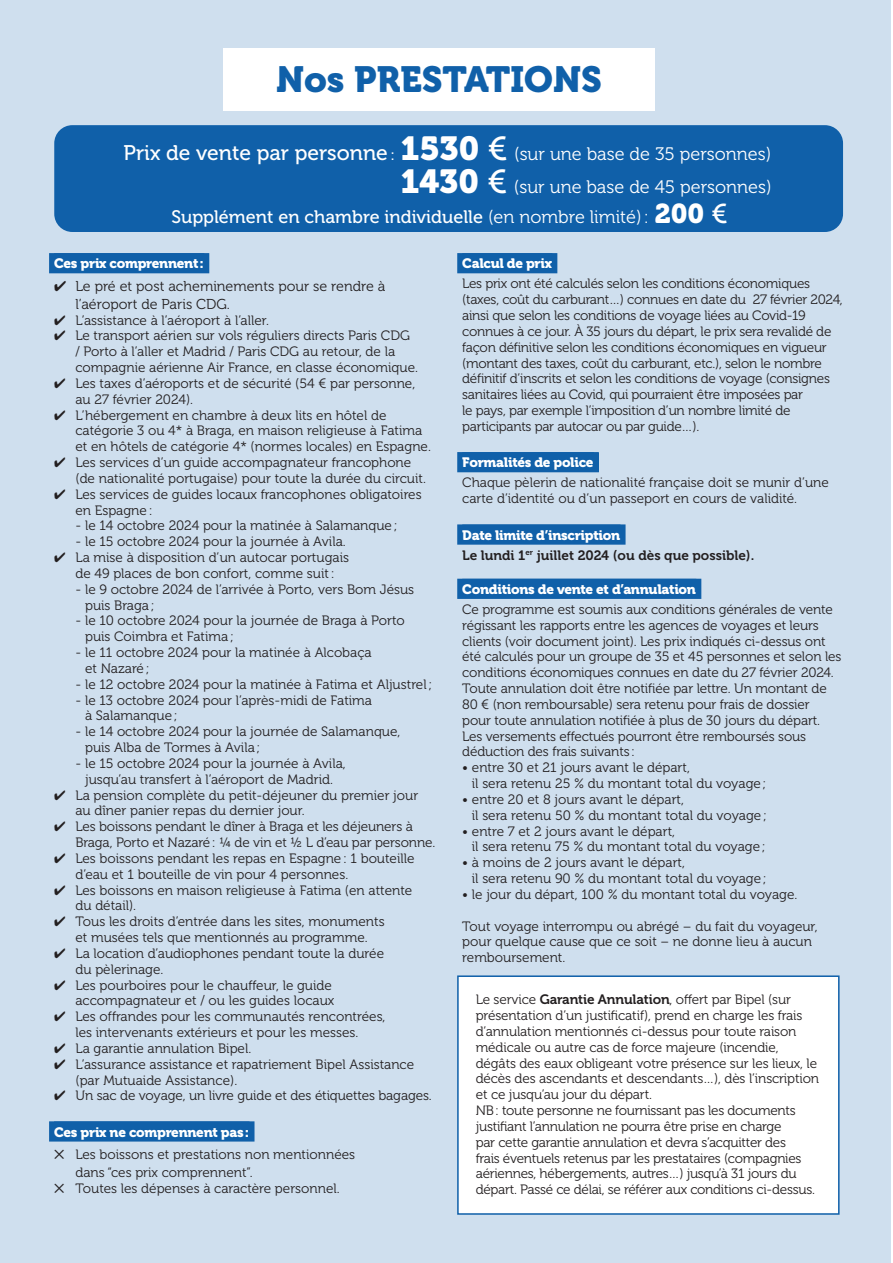
<style>
.page{position:relative;width:893px;height:1263px;background:#fff}
.page>*{position:absolute;margin:0;border:0;box-sizing:border-box;transform-origin:0 0}
.t1{font:36.15px "Museo 900";color:#1060a9}
.t2{font:18.15px/33.2px "Museo 300";color:#fff;text-align:right}
.t3{font:18.15px "Museo 500";color:#fff}
.t4{font:14.25px/18.1px "Museo 300";color:#231f20}
.t5{font:13.5px/15.9px "Museo 300";letter-spacing:-.01em;color:#231f20}
.t6{font:13.5px "Museo 900";letter-spacing:-.02em;color:#fff}
.t7{font:13.5px "Museo 700";color:#231f20}
.s1{font-family:"Museo 500";font-size:21.15px}
.s2{font-family:"Museo 500";font-size:15px}
.s3{font-family:"Museo 900";font-size:33.15px}
.s4{font-family:"Museo 500";font-size:33.15px}
.s5{font-family:"Museo 300"}
.s6{font-family:"Museo 900";font-size:27.15px}
.s7{font-size:27.15px}
.s8{font-family:"Museo 700"}
</style>
<div class="page">
<div style="left:0;top:0;width:891px;height:1263px;background:#cfdfee"></div>
<div style="left:50px;top:254px;width:159px;height:19px;background:#1060a9"></div>
<div style="left:54px;top:253px;width:150px;height:15px;background:#1060a9"></div>
<div style="left:50px;top:1122px;width:204px;height:19px;background:#1060a9"></div>
<div style="left:54px;top:1121px;width:195px;height:15px;background:#1060a9"></div>
<div style="left:458px;top:254px;width:99px;height:19px;background:#1060a9"></div>
<div style="left:462px;top:253px;width:90px;height:15px;background:#1060a9"></div>
<div style="left:458px;top:453px;width:140px;height:18px;background:#1060a9"></div>
<div style="left:457px;top:452px;width:142px;height:20px;border:2px solid #1060a9"></div>
<div style="left:462px;top:452px;width:132px;height:15px;background:#1060a9"></div>
<div style="left:458px;top:525px;width:167px;height:19px;background:#1060a9"></div>
<div style="left:457px;top:524px;width:169px;height:21px;border:2px solid #1060a9"></div>
<div style="left:462px;top:524px;width:158px;height:16px;background:#1060a9"></div>
<div style="left:458px;top:579px;width:243px;height:19px;background:#1060a9"></div>
<div style="left:457px;top:579px;width:244px;height:20px;border:2px solid #1060a9"></div>
<div style="left:462px;top:579px;width:234px;height:15px;background:#1060a9"></div>
<div style="left:223px;top:48px;width:432px;height:63px;background:#fff"></div>
<div style="left:458px;top:976px;width:381px;height:238px;background:#fff"></div>
<div style="left:457px;top:975px;width:383px;height:240px;border:2px solid #1060a9"></div>
<div style="left:54px;top:125px;width:789px;height:107px;background:#1060a9;border-radius:18px"></div>
<h1 class="t1" style="left:276px;top:59px;width:327px">Nos PRESTATIONS</h1>
<h2 class="t2" style="left:124px;top:138px;width:650px"><span class="s1">Prix de vente par personne</span> <span class="s2">:</span> <span class="s3">1530</span> <span class="s4">€</span> (sur une base de 35 personnes)<br><span class="s3">1430</span> <span class="s4">€</span> (sur une base de 45 personnes)</h2>
<h2 class="t3" style="left:171px;top:207px;width:558px">Supplément en chambre individuelle <span class="s5">(en nombre limité):</span> <span class="s6">200</span> <span class="s7">€</span></h2>
<p class="t6" style="left:54px;top:256px;width:151px">Ces prix comprennent:</p>
<p class="t4" style="left:75px;top:277px;width:311px;text-indent:-21px">✔ Le pré et post acheminements pour se rendre à l’aéroport de Paris CDG.</p>
<p class="t5" style="left:54px;top:312px;width:216px">✔ L’assistance à l’aéroport à l’aller.</p>
<p class="t5" style="left:75px;top:328px;width:344px;text-indent:-21px">✔ Le transport aérien sur vols réguliers directs Paris CDG<br>/ Porto à l’aller et Madrid / Paris CDG au retour, de la compagnie aérienne Air France, en classe économique.</p>
<p class="t5" style="left:75px;top:376px;width:341px;text-indent:-21px">✔ Les taxes d’aéroports et de sécurité (54 € par personne, au 27 février 2024).</p>
<p class="t5" style="left:75px;top:407px;width:357px;text-indent:-21px">✔ L’hébergement en chambre à deux lits en hôtel de catégorie 3 ou 4* à Braga, en maison religieuse à Fatima et en hôtels de catégorie 4* (normes locales) en Espagne.</p>
<p class="t5" style="left:75px;top:455px;width:352px;text-indent:-21px">✔ Les services d’un guide accompagnateur francophone (de nationalité portugaise) pour toute la durée du circuit.</p>
<p class="t5" style="left:75px;top:486px;width:348px;text-indent:-21px">✔ Les services de guides locaux francophones obligatoires en Espagne:</p>
<p class="t5" style="left:75px;top:518px;width:324px">- le 14 octobre 2024 pour la matinée à Salamanque;</p>
<p class="t5" style="left:75px;top:534px;width:272px">- le 15 octobre 2024 pour la journée à Avila.</p>
<p class="t5" style="left:54px;top:550px;width:296px;text-align:center">✔ La mise à disposition d’un autocar portugais de 49 places de bon confort, comme suit:</p>
<p class="t5" style="left:85px;top:581px;width:331px;text-indent:-10px">- le 9 octobre 2024 de l’arrivée à Porto, vers Bom Jésus puis Braga;</p>
<p class="t5" style="left:85px;top:613px;width:321px;text-indent:-10px">- le 10 octobre 2024 pour la journée de Braga à Porto puis Coimbra et Fatima;</p>
<p class="t5" style="left:85px;top:645px;width:288px;text-indent:-10px">- le 11 octobre 2024 pour la matinée à Alcobaça et Nazaré;</p>
<p class="t5" style="left:75px;top:676px;width:358px">- le 12 octobre 2024 pour la matinée à Fatima et Aljustrel;</p>
<p class="t5" style="left:85px;top:692px;width:289px;text-indent:-10px">- le 13 octobre 2024 pour l’après-midi de Fatima à Salamanque;</p>
<p class="t5" style="left:85px;top:724px;width:317px;text-indent:-10px">- le 14 octobre 2024 pour la journée de Salamanque, puis Alba de Tormes à Avila;</p>
<p class="t5" style="left:75px;top:755px;width:272px;text-align:center">- le 15 octobre 2024 pour la journée à Avila, jusqu’au transfert à l’aéroport de Madrid.</p>
<p class="t5" style="left:75px;top:787px;width:344px;text-indent:-21px">✔ La pension complète du petit-déjeuner du premier jour au dîner panier repas du dernier jour.</p>
<p class="t5" style="left:75px;top:819px;width:361px;text-indent:-21px">✔ Les boissons pendant le dîner à Braga et les déjeuners à<br>Braga, Porto et Nazaré: ¼ de vin et ½ L d’eau par personne.</p>
<p class="t5" style="left:75px;top:850px;width:340px;text-indent:-21px">✔ Les boissons pendant les repas en Espagne: 1 bouteille d’eau et 1 bouteille de vin pour 4 personnes.</p>
<p class="t5" style="left:75px;top:882px;width:338px;text-indent:-21px">✔ Les boissons en maison religieuse à Fatima (en attente du détail).</p>
<p class="t5" style="left:54px;top:914px;width:332px;text-align:center">✔ Tous les droits d’entrée dans les sites, monuments et musées tels que mentionnés au programme.</p>
<p class="t5" style="left:75px;top:945px;width:310px;text-indent:-21px">✔ La location d’audiophones pendant toute la durée du pèlerinage.</p>
<p class="t5" style="left:54px;top:977px;width:282px;text-align:right">✔ Les pourboires pour le chauffeur, le guide accompagnateur et / ou les guides locaux</p>
<p class="t5" style="left:54px;top:1009px;width:333px;text-align:center">✔ Les offrandes pour les communautés rencontrées, les intervenants extérieurs et pour les messes.</p>
<p class="t5" style="left:54px;top:1040px;width:199px">✔ La garantie annulation Bipel.</p>
<p class="t5" style="left:75px;top:1056px;width:340px;text-indent:-21px">✔ L’assurance assistance et rapatriement Bipel Assistance (par Mutuaide Assistance).</p>
<p class="t5" style="left:54px;top:1088px;width:379px">✔ Un sac de voyage, un livre guide et des étiquettes bagages.</p>
<p class="t6" style="left:54px;top:1124px;width:197px">Ces prix ne comprennent pas:</p>
<p class="t5" style="left:75px;top:1146px;width:281px;line-height:18.1px">Les boissons et prestations non mentionnées dans “ces prix comprennent”.</p>
<p class="t5" style="left:75px;top:1181px;width:266px">Toutes les dépenses à caractère personnel.</p>
<p class="t6" style="left:462px;top:256px;width:91px">Calcul de prix</p>
<p class="t5" style="left:462px;top:276px;width:382px">Les prix ont été calculés selon les conditions économiques (taxes, coût du carburant…) connues en date du 27 février 2024, ainsi que selon les conditions de voyage liées au Covid-19 connues à ce jour. À 35 jours du départ, le prix sera revalidé de façon définitive selon les conditions économiques en vigueur (montant des taxes, coût du carburant, etc.), selon le nombre définitif d’inscrits et selon les conditions de voyage (consignes sanitaires liées au Covid, qui pourraient être imposées par<br>le pays, par exemple l’imposition d’un nombre limité de participants par autocar ou par guide…).</p>
<p class="t6" style="left:462px;top:455px;width:133px">Formalités de police</p>
<p class="t5" style="left:462px;top:475px;width:368px">Chaque pèlerin de nationalité française doit se munir d’une carte d’identité ou d’un passeport en cours de validité.</p>
<p class="t6" style="left:462px;top:527px;width:159px">Date limite d’inscription</p>
<p class="t7" style="left:462px;top:547px;width:293px">Le lundi 1<sup>er</sup> juillet 2024 (ou dès que possible).</p>
<p class="t6" style="left:462px;top:581px;width:235px">Conditions de vente et d’annulation</p>
<p class="t5" style="left:462px;top:602px;width:381px">Ce programme est soumis aux conditions générales de vente régissant les rapports entre les agences de voyages et leurs clients (voir document joint). Les prix indiqués ci-dessus ont été calculés pour un groupe de 35 et 45 personnes et selon les conditions économiques connues en date du 27 février 2024.<br>Toute annulation doit être notifiée par lettre. Un montant de 80 € (non remboursable) sera retenu pour frais de dossier pour toute annulation notifiée à plus de 30 jours du départ.<br>Les versements effectués pourront être remboursés sous déduction des frais suivants:</p>
<p class="t5" style="left:472px;top:760px;width:296px;text-indent:-10px">• entre 30 et 21 jours avant le départ,<br>il sera retenu 25 % du montant total du voyage;</p>
<p class="t5" style="left:472px;top:792px;width:296px;text-indent:-10px">• entre 20 et 8 jours avant le départ,<br>il sera retenu 50 % du montant total du voyage;</p>
<p class="t5" style="left:472px;top:823px;width:295px;text-indent:-10px">• entre 7 et 2 jours avant le départ,<br>il sera retenu 75 % du montant total du voyage;</p>
<p class="t5" style="left:472px;top:855px;width:296px;text-indent:-10px">• à moins de 2 jours avant le départ,<br>il sera retenu 90 % du montant total du voyage;</p>
<p class="t5" style="left:462px;top:887px;width:337px">• le jour du départ, 100 % du montant total du voyage.</p>
<p class="t5" style="left:462px;top:918px;width:357px">Tout voyage interrompu ou abrégé – du fait du voyageur, pour quelque cause que ce soit – ne donne lieu à aucun remboursement.</p>
<p class="t5" style="left:476px;top:992px;width:345px">Le service <span class="s8">Garantie Annulation</span>, offert par Bipel (sur présentation d’un justificatif), prend en charge les frais d’annulation mentionnés ci-dessus pour toute raison médicale ou autre cas de force majeure (incendie, dégâts des eaux obligeant votre présence sur les lieux, le décès des ascendants et descendants…), dès l’inscription et ce jusqu’au jour du départ.<br>NB: toute personne ne fournissant pas les documents justifiant l’annulation ne pourra être prise en charge<br>par cette garantie annulation et devra s’acquitter des<br>frais éventuels retenus par les prestataires (compagnies aériennes, hébergements, autres…) jusqu’à 31 jours du départ. Passé ce délai, se référer aux conditions ci-dessus.</p>
</div>
